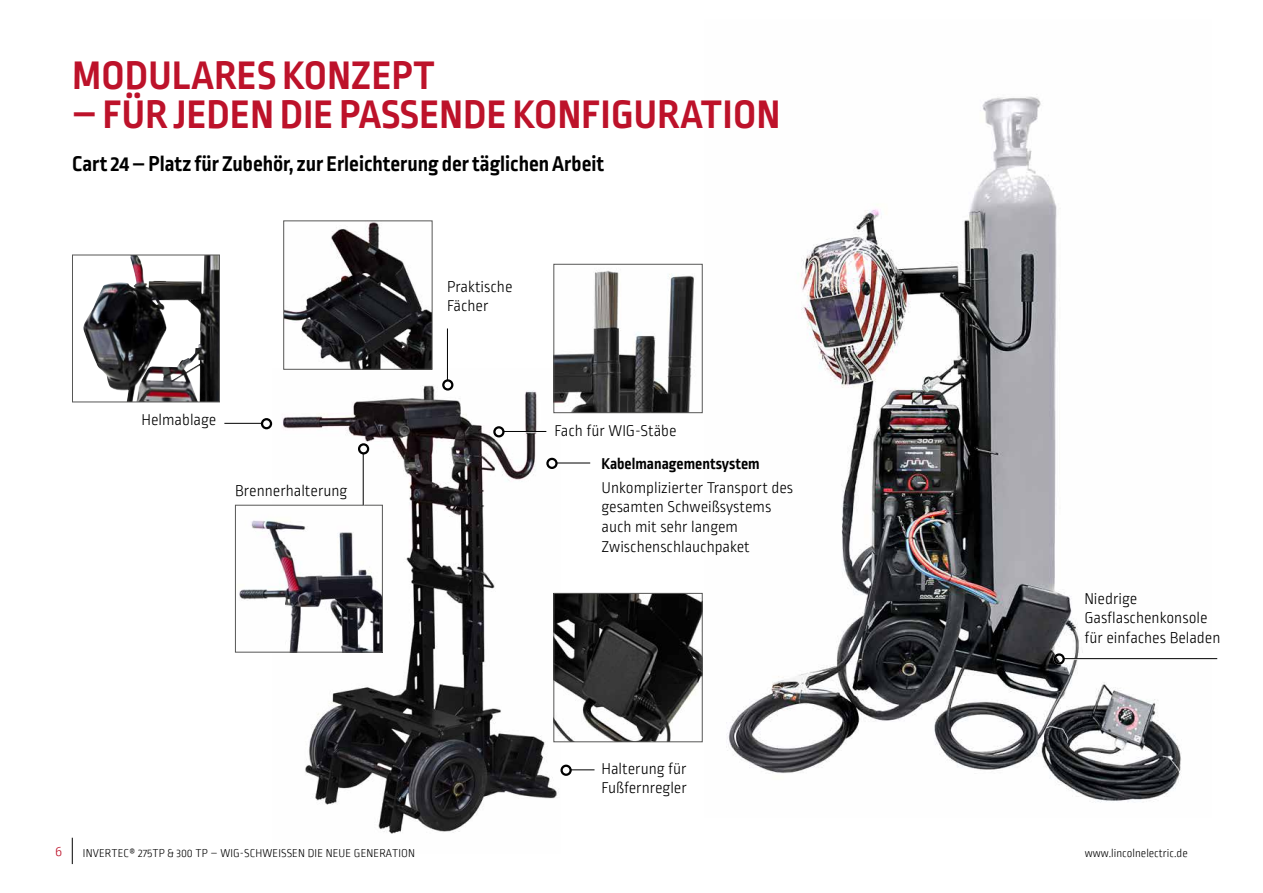
<style>
.page{position:relative;width:1263px;height:893px;background:#fff}
.page>*{position:absolute;margin:0;border:0;box-sizing:border-box;transform-origin:0 0}
.t1{font:700 42px "Ropa Sans Pro";letter-spacing:.01em;color:#bd122a}
.t2{font:700 22.5px "Ropa Sans Pro";color:#000}
.t3{font:300 16.5px/19.5px "Ropa Sans Pro";color:#000}
.t4{font:700 16.5px "Ropa Sans Pro";color:#000}
.t5{font:300 15px "Ropa Sans PTT";color:#bd122a}
.t6{font:300 12px "Ropa Sans PTT";letter-spacing:.01em;color:#000}
</style>
<div class="page">
<img style="left:726px;top:96px;width:455px;height:707px">
<img style="left:272px;top:369px;width:288px;height:465px">
<img style="left:285px;top:223px;width:145px;height:144px">
<div style="left:283px;top:221px;width:149px;height:148px;border:1px solid #575756"></div>
<img style="left:239px;top:507px;width:142px;height:143px">
<div style="left:235px;top:505px;width:148px;height:147px;border:1px solid #575756"></div>
<img style="left:83px;top:257px;width:135px;height:143px">
<div style="left:72px;top:255px;width:148px;height:147px;border:1px solid #575756"></div>
<img style="left:556px;top:595px;width:144px;height:145px">
<div style="left:554px;top:593px;width:148px;height:149px;border:1px solid #575756"></div>
<img style="left:556px;top:270px;width:138px;height:141px">
<div style="left:554px;top:264px;width:148px;height:149px;border:1px solid #575756"></div>
<hr style="left:447px;top:328px;width:2px;height:52px;background:#fff">
<hr style="left:447px;top:328px;width:1px;height:52px;background:#000">
<div style="left:442px;top:379px;width:11px;height:12px;border:2px solid #000;border-radius:50%"></div>
<hr style="left:363px;top:453px;width:1px;height:52px;background:#000">
<div style="left:358px;top:443px;width:11px;height:11px;border:2px solid #000;border-radius:50%"></div>
<hr style="left:224px;top:423px;width:38px;height:1px;background:#000">
<div style="left:261px;top:418px;width:11px;height:11px;border:2px solid #000;border-radius:50%"></div>
<svg style="left:572px;top:769px;width:22px;height:1px"></svg>
<div style="left:560px;top:765px;width:12px;height:11px;border:2px solid #000;border-radius:50%"></div>
<hr style="left:503px;top:431px;width:43px;height:2px;background:#fff">
<hr style="left:503px;top:431px;width:43px;height:1px;background:#000">
<div style="left:493px;top:426px;width:11px;height:11px;border:2px solid #000;border-radius:50%"></div>
<hr style="left:556px;top:463px;width:34px;height:1px;background:#000">
<div style="left:546px;top:458px;width:12px;height:11px;border:2px solid #000;border-radius:50%"></div>
<hr style="left:1064px;top:658px;width:153px;height:2px;background:#fff">
<hr style="left:1064px;top:658px;width:153px;height:1px;background:#000">
<div style="left:1053px;top:653px;width:12px;height:12px;border:2px solid #000;border-radius:50%"></div>
<svg style="left:72px;top:838px;width:1px;height:26px"></svg>
<h1 class="t1" style="left:72px;top:51px;width:364px">MODULARES KONZEPT</h1>
<h1 class="t1" style="left:72px;top:90px;width:709px">– FÜR JEDEN DIE PASSENDE KONFIGURATION</h1>
<h2 class="t2" style="left:72px;top:151px;width:533px">Cart 24 – Platz für Zubehör, zur Erleichterung der täglichen Arbeit</h2>
<p class="t3" style="left:142px;top:411px;width:76px">Helmablage</p>
<p class="t3" style="left:235px;top:482px;width:114px">Brennerhalterung</p>
<p class="t3" style="left:447px;top:278px;width:67px">Praktische<br>Fächer</p>
<p class="t3" style="left:554px;top:422px;width:124px">Fach für WIG-Stäbe</p>
<p class="t4" style="left:601px;top:454px;width:160px">Kabelmanagementsystem</p>
<p class="t3" style="left:601px;top:479px;width:193px">Unkomplizierter Transport des gesamten Schweißsystems auch mit sehr langem<br>Zwischenschlauchpaket</p>
<p class="t3" style="left:601px;top:760px;width:87px">Halterung für<br>Fußfernregler</p>
<p class="t3" style="left:1084px;top:589px;width:138px">Niedrige<br>Gasflaschenkonsole für einfaches Beladen</p>
<p class="t5" style="left:55px;top:843px;width:9px">6</p>
<p class="t6" style="left:83px;top:847px;width:334px">INVERTEC® 275TP &amp; 300 TP – WIG-SCHWEISSEN DIE NEUE GENERATION</p>
<p class="t6" style="left:1085px;top:847px;width:104px">www.lincolnelectric.de</p>
</div>
